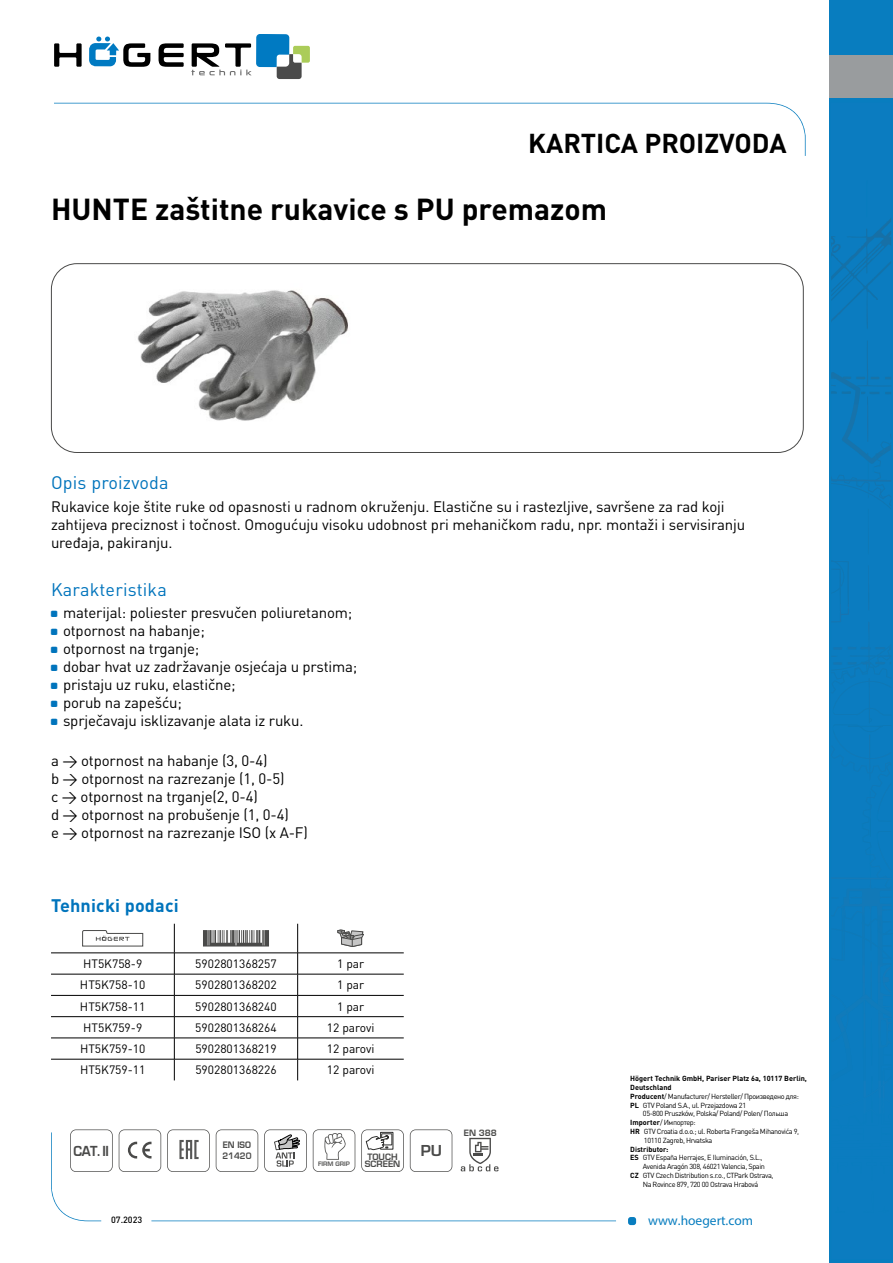
<style>
.page{position:relative;width:893px;height:1263px;background:#fff}
.page>*{position:absolute;margin:0;border:0;box-sizing:border-box;transform-origin:0 0}
.t1{font:700 30px "DIN Pro";color:#000}
.t2{font:700 27px "DIN Pro";color:#000}
.t3{font:18px "DIN Pro";letter-spacing:.01em;color:#0074bc}
.t4{font:700 18px "DIN Pro";letter-spacing:.01em;color:#0074bc}
.t5{font:15px/18px "DIN Pro";letter-spacing:-.01em;color:#000}
.t6{font:700 14.7px "Euromode";color:#4a4a49}
.t7{font:13.5px "Myriad Pro";color:#087dbf}
.t8{font:700 13.5px "Euromode";color:#4a4a49;scale:.93 1}
.t9{font:12px "DIN Pro";color:#000}
.t10{font:500 9px "DIN Pro";color:#000}
.t11{font:700 8.7px/10.5px "Euromode";color:#4a4a49;scale:.95 1}
.t12{font:700 8.55px/7.8px "Euromode";color:#4a4a49;text-align:center}
.t13{font:7.35px "DIN Pro";letter-spacing:-.05em;color:#000}
.t14{font:700 7.35px "DIN Pro";color:#000}
.t15{font:700 6px "Euromode";color:#575756}
.s1{font-weight:700}
</style>
<div class="page">
<svg style="left:54px;top:43px;width:28px;height:24px"></svg>
<svg style="left:159px;top:43px;width:25px;height:24px"></svg>
<svg style="left:89px;top:37px;width:61px;height:30px"></svg>
<svg style="left:191px;top:34px;width:119px;height:45px"></svg>
<svg style="left:54px;top:103px;width:752px;height:53px"></svg>
<div style="left:628px;top:1217px;width:8px;height:8px;background:#087dbf;border-radius:3px"></div>
<svg style="left:51px;top:1132px;width:565px;height:89px"></svg>
<div style="left:830px;top:0;width:63px;height:1263px;background:#087dbf"></div>
<img style="left:831px;top:273px;width:50px;height:56px">
<img style="left:867px;top:222px;width:24px;height:44px">
<img style="left:831px;top:222px;width:56px;height:42px">
<svg style="left:831px;top:341px;width:60px;height:565px"></svg>
<img style="left:863px;top:906px;width:28px;height:76px">
<img style="left:831px;top:877px;width:60px;height:2px">
<img style="left:848px;top:647px;width:43px;height:3px">
<div style="left:830px;top:56px;width:63px;height:42px;background:#999c9e"></div>
<div style="left:51px;top:263px;width:753px;height:190px;border:1px solid #4a4a49;border-radius:26px"></div>
<img style="left:137px;top:290px;width:211px;height:131px">
<hr style="left:51px;top:952px;width:123px;height:1px;background:#000">
<hr style="left:174px;top:952px;width:124px;height:1px;background:#000">
<hr style="left:298px;top:952px;width:106px;height:1px;background:#000">
<hr style="left:51px;top:974px;width:123px;height:1px;background:#000">
<hr style="left:174px;top:974px;width:124px;height:1px;background:#000">
<hr style="left:298px;top:974px;width:106px;height:1px;background:#000">
<hr style="left:51px;top:995px;width:123px;height:1px;background:#000">
<hr style="left:174px;top:995px;width:124px;height:1px;background:#000">
<hr style="left:298px;top:995px;width:106px;height:1px;background:#000">
<hr style="left:51px;top:1016px;width:123px;height:1px;background:#000">
<hr style="left:174px;top:1016px;width:124px;height:1px;background:#000">
<hr style="left:298px;top:1016px;width:106px;height:1px;background:#000">
<hr style="left:51px;top:1038px;width:123px;height:1px;background:#000">
<hr style="left:174px;top:1038px;width:124px;height:1px;background:#000">
<hr style="left:298px;top:1038px;width:106px;height:1px;background:#000">
<hr style="left:51px;top:1059px;width:123px;height:1px;background:#000">
<hr style="left:174px;top:1059px;width:124px;height:1px;background:#000">
<svg style="left:174px;top:924px;width:1px;height:156px"></svg>
<hr style="left:298px;top:1059px;width:106px;height:1px;background:#000">
<svg style="left:297px;top:924px;width:1px;height:156px"></svg>
<svg style="left:82px;top:930px;width:61px;height:16px"></svg>
<svg style="left:203px;top:930px;width:66px;height:16px"></svg>
<svg style="left:337px;top:930px;width:27px;height:17px"></svg>
<svg style="left:70px;top:1129px;width:43px;height:43px"></svg>
<svg style="left:119px;top:1129px;width:42px;height:43px"></svg>
<svg style="left:167px;top:1129px;width:43px;height:43px"></svg>
<svg style="left:216px;top:1129px;width:42px;height:43px"></svg>
<svg style="left:264px;top:1129px;width:43px;height:43px"></svg>
<svg style="left:313px;top:1129px;width:42px;height:43px"></svg>
<svg style="left:361px;top:1129px;width:43px;height:43px"></svg>
<svg style="left:410px;top:1129px;width:42px;height:43px"></svg>
<svg style="left:461px;top:1138px;width:37px;height:33px"></svg>
<h2 class="t2" style="left:528px;top:121px;width:260px">KARTICA PROIZVODA</h2>
<h1 class="t1" style="left:51px;top:184px;width:557px">HUNTE zaštitne rukavice s PU premazom</h1>
<p class="t3" style="left:51px;top:471px;width:119px">Opis proizvoda</p>
<p class="t5" style="left:51px;top:497px;width:696px">Rukavice koje štite ruke od opasnosti u radnom okruženju. Elastične su i rastezljive, savršene za rad koji zahtijeva preciznost i točnost. Omogućuju visoku udobnost pri mehaničkom radu, npr. montaži i servisiranju uređaja, pakiranju.</p>
<p class="t3" style="left:51px;top:577px;width:117px">Karakteristika</p>
<p class="t5" style="left:63px;top:603px;width:296px">materijal: poliester presvučen poliuretanom; otpornost na habanje;<br>otpornost na trganje;<br>dobar hvat uz zadržavanje osjećaja u prstima; pristaju uz ruku, elastične;<br>porub na zapešću;<br>sprječavaju isklizavanje alata iz ruku.</p>
<p class="t5" style="left:51px;top:751px;width:258px">a → otpornost na habanje (3, 0-4)<br>b → otpornost na razrezanje (1, 0-5)<br>c → otpornost na trganje(2, 0-4)<br>d → otpornost na probušenje (1, 0-4)<br>e → otpornost na razrezanje ISO (x A-F)</p>
<p class="t4" style="left:51px;top:891px;width:129px">Tehnicki podaci</p>
<p class="t9" style="left:83px;top:955px;width:61px">HT5K758-9</p>
<p class="t9" style="left:195px;top:955px;width:83px">5902801368257</p>
<p class="t9" style="left:337px;top:955px;width:29px">1 par</p>
<p class="t9" style="left:80px;top:977px;width:67px">HT5K758-10</p>
<p class="t9" style="left:195px;top:977px;width:83px">5902801368202</p>
<p class="t9" style="left:337px;top:977px;width:29px">1 par</p>
<p class="t9" style="left:80px;top:998px;width:67px">HT5K758-11</p>
<p class="t9" style="left:195px;top:998px;width:83px">5902801368240</p>
<p class="t9" style="left:337px;top:998px;width:29px">1 par</p>
<p class="t9" style="left:83px;top:1019px;width:61px">HT5K759-9</p>
<p class="t9" style="left:195px;top:1019px;width:83px">5902801368264</p>
<p class="t9" style="left:327px;top:1019px;width:49px">12 parovi</p>
<p class="t9" style="left:80px;top:1041px;width:67px">HT5K759-10</p>
<p class="t9" style="left:195px;top:1041px;width:83px">5902801368219</p>
<p class="t9" style="left:327px;top:1041px;width:49px">12 parovi</p>
<p class="t9" style="left:80px;top:1062px;width:67px">HT5K759-11</p>
<p class="t9" style="left:195px;top:1062px;width:83px">5902801368226</p>
<p class="t9" style="left:327px;top:1062px;width:49px">12 parovi</p>
<p class="t8" style="left:74px;top:1142px;width:39px">CAT. II</p>
<p class="t11" style="left:222px;top:1140px;width:32px">EN ISO<br>21420</p>
<p class="t15" style="left:318px;top:1160px;width:33px">FIRM GRIP</p>
<p class="t12" style="left:365px;top:1152px;width:37px">TOUCH<br>SCREEN</p>
<p class="t6" style="left:421px;top:1141px;width:23px">PU</p>
<p class="t12" style="left:464px;top:1129px;width:34px">EN 388</p>
<p class="t14" style="left:630px;top:1072px;width:178px">Högert Technik GmbH, Pariser Platz 6a, 10117 Berlin,</p>
<p class="t14" style="left:630px;top:1081px;width:43px">Deutschland</p>
<p class="t13" style="left:630px;top:1091px;width:170px"><span class="s1">Producent</span>/ Manufacturer/ Hersteller/ Произведено для:</p>
<p class="t13" style="left:630px;top:1100px;width:117px"><span class="s1">PL</span> GTV Poland S.A., ul. Przejazdowa 21</p>
<p class="t13" style="left:643px;top:1109px;width:147px">05-800 Pruszków, Polska/ Poland/ Polen/ Польша</p>
<p class="t13" style="left:630px;top:1117px;width:67px"><span class="s1">Importer</span>/ Импортер:</p>
<p class="t13" style="left:630px;top:1126px;width:171px"><span class="s1">HR</span> GTV Croatia d.o.o.; ul. Roberta Frangeša Mihanovića 9,</p>
<p class="t13" style="left:644px;top:1135px;width:70px">10110 Zagreb, Hrvatska</p>
<p class="t14" style="left:630px;top:1143px;width:40px">Distributor:</p>
<p class="t13" style="left:630px;top:1153px;width:134px"><span class="s1">ES</span> GTV España Herrajes, E Iluminación, S.L.,</p>
<p class="t13" style="left:643px;top:1161px;width:124px">Avenida Aragón 308, 46021 Valencia, Spain</p>
<p class="t13" style="left:630px;top:1170px;width:145px"><span class="s1">CZ</span> GTV Czech Distribution s.r.o., CTPark Ostrava,</p>
<p class="t13" style="left:643px;top:1179px;width:117px">Na Rovince 879, 720 00 Ostrava Hrabová</p>
<p class="t10" style="left:111px;top:1213px;width:33px">07.2023</p>
<p class="t7" style="left:648px;top:1212px;width:107px">www.hoegert.com</p>
</div>
